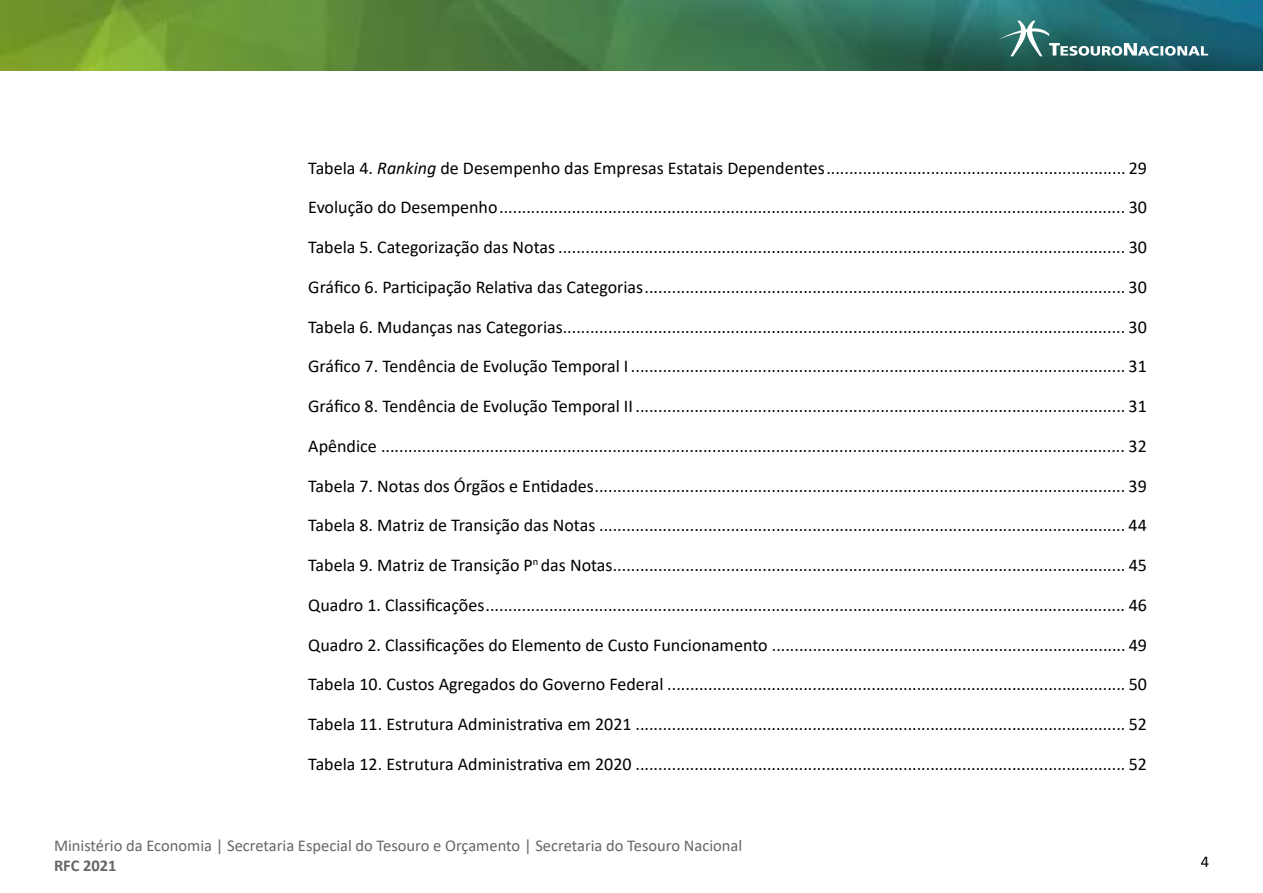
<style>
.page{position:relative;width:1263px;height:893px;background:#fff}
.page>*{position:absolute;margin:0;border:0;box-sizing:border-box;transform-origin:0 0}
.t1{font:18px "Calibri";color:#000}
.t2{font:16.5px "Calibri";color:#666665}
.t3{font:700 16.5px "Calibri";color:#666665}
.t4{font:16.5px "Calibri";color:#000}
.s1{font-style:italic}
</style>
<div class="page">
<img style="left:0;top:0;width:1263px;height:70px">
<svg style="left:999px;top:19px;width:209px;height:37px;background:#437e84"></svg>
<p class="t1" style="left:308px;top:155px;width:840px">Tabela 4. <span class="s1">Ranking</span> de Desempenho das Empresas Estatais Dependentes.................................................................. 29</p>
<p class="t1" style="left:308px;top:195px;width:840px">Evolução do Desempenho.......................................................................................................................................... 30</p>
<p class="t1" style="left:308px;top:235px;width:840px">Tabela 5. Categorização das Notas ............................................................................................................................. 30</p>
<p class="t1" style="left:308px;top:274px;width:840px">Gráfico 6. Participação Relativa das Categorias.......................................................................................................... 30</p>
<p class="t1" style="left:308px;top:314px;width:840px">Tabela 6. Mudanças nas Categorias............................................................................................................................ 30</p>
<p class="t1" style="left:308px;top:354px;width:840px">Gráfico 7. Tendência de Evolução Temporal I ............................................................................................................. 31</p>
<p class="t1" style="left:308px;top:394px;width:840px">Gráfico 8. Tendência de Evolução Temporal II ............................................................................................................ 31</p>
<p class="t1" style="left:308px;top:433px;width:840px">Apêndice .................................................................................................................................................................... 32</p>
<p class="t1" style="left:308px;top:473px;width:840px">Tabela 7. Notas dos Órgãos e Entidades..................................................................................................................... 39</p>
<p class="t1" style="left:308px;top:513px;width:840px">Tabela 8. Matriz de Transição das Notas .................................................................................................................... 44</p>
<p class="t1" style="left:308px;top:553px;width:840px">Tabela 9. Matriz de Transição P<sup>n</sup> das Notas................................................................................................................. 45</p>
<p class="t1" style="left:308px;top:592px;width:840px">Quadro 1. Classificações............................................................................................................................................. 46</p>
<p class="t1" style="left:308px;top:632px;width:840px">Quadro 2. Classificações do Elemento de Custo Funcionamento .............................................................................. 49</p>
<p class="t1" style="left:308px;top:672px;width:840px">Tabela 10. Custos Agregados do Governo Federal ..................................................................................................... 50</p>
<p class="t1" style="left:308px;top:712px;width:840px">Tabela 11. Estrutura Administrativa em 2021 ............................................................................................................ 52</p>
<p class="t1" style="left:308px;top:751px;width:840px">Tabela 12. Estrutura Administrativa em 2020 ............................................................................................................ 52</p>
<p class="t2" style="left:54px;top:834px;width:690px">Ministério da Economia | Secretaria Especial do Tesouro e Orçamento | Secretaria do Tesouro Nacional</p>
<p class="t3" style="left:54px;top:854px;width:64px">RFC 2021</p>
<p class="t4" style="left:1201px;top:850px;width:10px">4</p>
</div>
